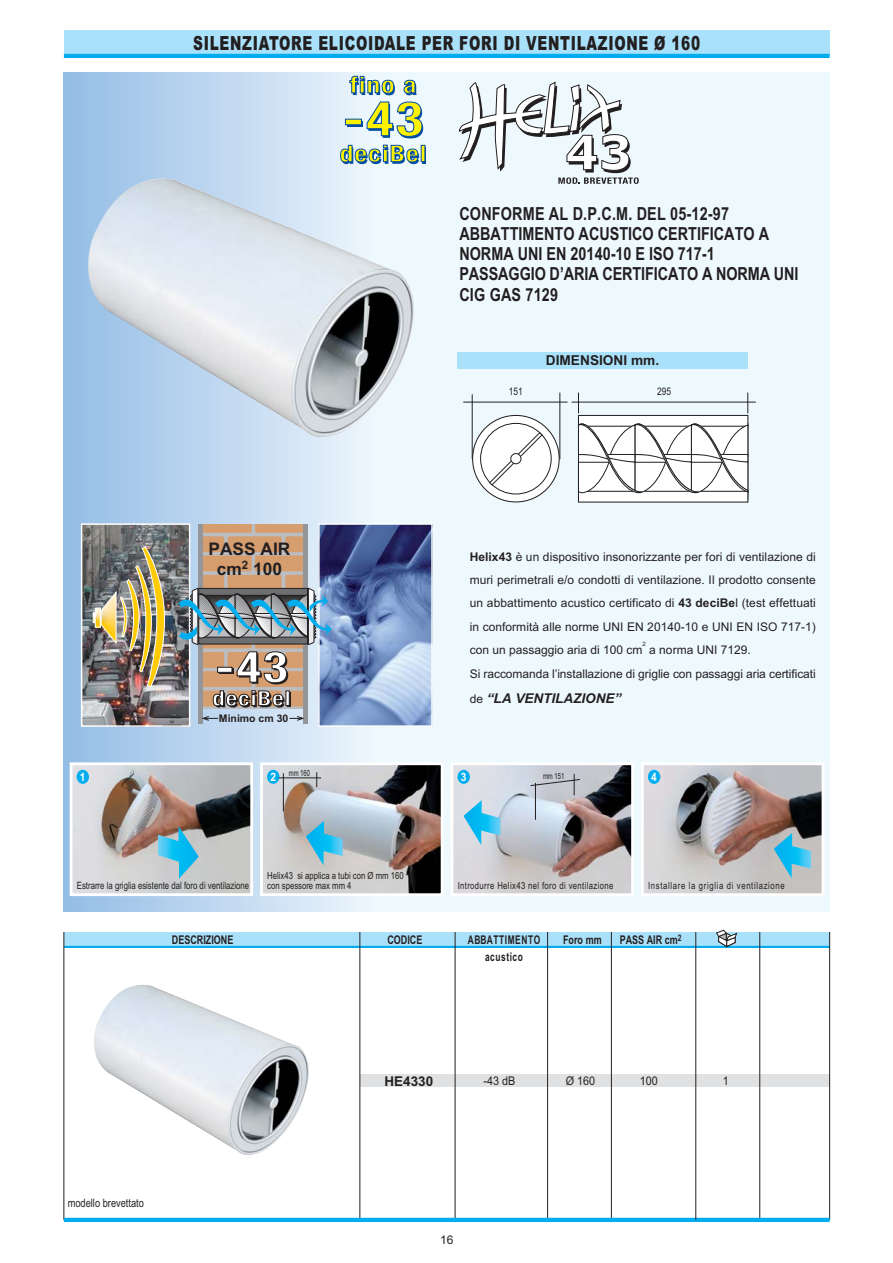
<style>
.page{position:relative;width:893px;height:1263px;background:#fff}
.page>*{position:absolute;margin:0;border:0;box-sizing:border-box;transform-origin:0 0}
.t1{font:900 19.5px "Arial";letter-spacing:.05em;color:#231f20;scale:.7 1}
.t2{font:700 18px/20.2px "Arial";color:#231f20;scale:.8 1}
.t3{font:700 17.4px/20.7px "Arial";color:#231f20;text-align:center}
.t4{font:700 13.65px "Arial";color:#231f20}
.t5{font:italic 700 13.5px "Arial";color:#231f20}
.t6{font:700 13.5px "Arial";color:#231f20}
.t7{font:12px/23.4px "Arial";color:#231f20;text-align:justify}
.t8{font:700 12px "Arial";color:#231f20;scale:.75 1}
.t9{font:700 12px "Arial";letter-spacing:.06em;color:#231f20;scale:.7 1}
.t10{font:12px "Arial";color:#231f20;scale:.9 1}
.t11{font:11.55px "Arial";color:#231f20;scale:.8 1}
.t12{font:700 11.55px "Arial";color:#fff;scale:.88 1}
.t13{font:700 10.5px "Arial";color:#231f20}
.t14{font:10.5px "Arial";color:#231f20;scale:.8 1}
.t15{font:10.05px "Arial";color:#231f20;scale:.77 1}
.t16{font:9.75px/9.8px "Arial";color:#231f20;scale:.79 1}
.t17{font:9.75px "Arial";letter-spacing:.045em;color:#231f20;scale:.79 1}
.t18{font:9.75px "Arial";letter-spacing:.085em;color:#231f20;scale:.79 1}
.t19{font:700 9px "Arial";color:#231f20;scale:.75 1}
.t20{font:8.55px "Arial";color:#231f20;scale:.7 1}
.t21{font:6px "Arial";color:#231f20}
.s1{font-weight:700}
.s2{font-weight:400;font-style:normal;font-size:12px}
</style>
<div class="page">
<img style="left:94px;top:984px;width:215px;height:171px">
<div style="left:360px;top:1074px;width:469px;height:13px;background:#e0e1e2"></div>
<hr style="left:64px;top:72px;width:3px;height:839px;background:#94bee5">
<div style="left:67px;top:72px;width:307px;height:839px;background:linear-gradient(to right,#95bde5,#ecf5fc)"></div>
<div style="left:373px;top:72px;width:457px;height:839px;background:#eef9fe"></div>
<div style="left:64px;top:30px;width:765px;height:26px;background:#aae1fa"></div>
<hr style="left:64px;top:54px;width:765px;height:4px;background:#00aeef">
<hr style="left:422px;top:147px;width:4px;height:17px;background:#034ea2">
<div style="left:347px;top:121px;width:15px;height:6px;background:#034ea2"></div>
<svg style="left:340px;top:145px;width:79px;height:19px;background:#93b195"></svg>
<svg style="left:421px;top:145px;width:4px;height:17px"></svg>
<svg style="left:345px;top:119px;width:16px;height:6px"></svg>
<svg style="left:366px;top:102px;width:57px;height:37px"></svg>
<svg style="left:349px;top:76px;width:46px;height:19px"></svg>
<svg style="left:403px;top:80px;width:13px;height:15px"></svg>
<div style="left:64px;top:932px;width:765px;height:15px;background:#aae1fa"></div>
<hr style="left:64px;top:946px;width:765px;height:2px;background:#00aeef">
<hr style="left:63px;top:932px;width:1px;height:288px;background:#231f20">
<hr style="left:829px;top:932px;width:1px;height:288px;background:#231f20">
<svg style="left:716px;top:930px;width:21px;height:17px"></svg>
<hr style="left:759px;top:932px;width:1px;height:288px;background:#231f20">
<hr style="left:611px;top:932px;width:1px;height:288px;background:#231f20">
<hr style="left:547px;top:932px;width:1px;height:288px;background:#231f20">
<hr style="left:454px;top:932px;width:1px;height:288px;background:#231f20">
<hr style="left:359px;top:932px;width:1px;height:288px;background:#231f20">
<hr style="left:64px;top:1218px;width:765px;height:4px;background:#00aeef">
<hr style="left:695px;top:932px;width:1px;height:288px;background:#231f20">
<div style="left:457px;top:352px;width:290px;height:17px;background:#aae1fa"></div>
<img style="left:80px;top:169px;width:334px;height:269px">
<svg style="left:459px;top:82px;width:179px;height:102px"></svg>
<svg style="left:578px;top:491px;width:170px;height:12px"></svg>
<svg style="left:472px;top:415px;width:87px;height:87px;background:#e2e1e2"></svg>
<div style="left:480px;top:423px;width:71px;height:71px;background:#fff;border:1px solid #231f20;border-radius:50%"></div>
<svg style="left:489px;top:432px;width:54px;height:54px"></svg>
<div style="left:510px;top:453px;width:11px;height:11px;background:#fff;border:1px solid #231f20;border-radius:50%"></div>
<hr style="left:571px;top:402px;width:184px;height:1px;background:#231f20">
<svg style="left:578px;top:393px;width:170px;height:107px"></svg>
<hr style="left:472px;top:394px;width:1px;height:65px;background:#231f20">
<hr style="left:463px;top:402px;width:104px;height:1px;background:#231f20">
<hr style="left:559px;top:393px;width:1px;height:66px;background:#231f20">
<svg style="left:74px;top:766px;width:175px;height:126px;background:#a9abab"></svg>
<div style="left:70px;top:762px;width:183px;height:134px;border:3px solid #fff"></div>
<div style="left:77px;top:770px;width:12px;height:14px;background:#00aeef;border-radius:50%"></div>
<svg style="left:645px;top:766px;width:175px;height:126px;background:#a7a6a8"></svg>
<div style="left:641px;top:762px;width:183px;height:134px;border:3px solid #fff"></div>
<div style="left:648px;top:770px;width:12px;height:14px;background:#00aeef;border-radius:50%"></div>
<div style="left:450px;top:762px;width:184px;height:134px;border:3px solid #fff"></div>
<div style="left:260px;top:762px;width:183px;height:134px;border:3px solid #fff"></div>
<img style="left:261px;top:764px;width:181px;height:131px">
<svg style="left:452px;top:764px;width:180px;height:131px;background:#b3b5bb"></svg>
<img style="left:84px;top:526px;width:103px;height:198px">
<div style="left:81px;top:523px;width:109px;height:204px;border:2px solid #fff"></div>
<img style="left:93px;top:546px;width:72px;height:142px">
<img style="left:320px;top:525px;width:111px;height:200px">
<div style="left:318px;top:523px;width:115px;height:204px;border:1px solid #fff"></div>
<div style="left:303px;top:524px;width:5px;height:199px;background:#939598"></div>
<div style="left:198px;top:524px;width:5px;height:199px;background:#939598"></div>
<svg style="left:202px;top:716px;width:16px;height:5px"></svg>
<svg style="left:289px;top:716px;width:15px;height:5px"></svg>
<svg style="left:178px;top:524px;width:154px;height:184px;background:#a09a94"></svg>
<h1 class="t1" style="left:193px;top:36px;width:725px">SILENZIATORE ELICOIDALE PER FORI DI VENTILAZIONE Ø 160</h1>
<h2 class="t2" style="left:459px;top:205px;width:425px">CONFORME AL D.P.C.M. DEL 05-12-97<br>ABBATTIMENTO ACUSTICO CERTIFICATO A<br>NORMA UNI EN 20140-10 E ISO 717-1<br>PASSAGGIO D’ARIA CERTIFICATO A NORMA UNI<br>CIG GAS 7129</h2>
<p class="t4" style="left:546px;top:355px;width:115px">DIMENSIONI mm.</p>
<h3 class="t3" style="left:208px;top:540px;width:83px">PASS AIR cm<sup>2</sup> 100</h3>
<p class="t13" style="left:219px;top:714px;width:71px">Minimo cm 30</p>
<p class="t14" style="left:508px;top:388px;width:19px">151</p>
<p class="t14" style="left:657px;top:388px;width:19px">295</p>
<p class="t7" style="left:470px;top:546px;width:347px"><span class="s1">Helix43</span> è un dispositivo insonorizzante per fori di ventilazione di muri perimetrali e/o condotti di ventilazione. Il prodotto consente un abbattimento acustico certificato di <span class="s1">43 deciBe</span>l (test effettuati in conformità alle norme UNI EN 20140-10 e UNI EN ISO 717-1) con un passaggio aria di 100 cm</p>
<p class="t21" style="left:642px;top:642px;width:5px">2</p>
<p class="t7" style="left:470px;top:640px;width:347px;text-indent:179px">a norma UNI 7129.<br>Si raccomanda l’installazione di griglie con passaggi aria certificati</p>
<p class="t5" style="left:470px;top:693px;width:153px"><span class="s2">de</span> “LA VENTILAZIONE”</p>
<p class="t20" style="left:289px;top:770px;width:32px">mm 160</p>
<p class="t12" style="left:80px;top:773px;width:8px">1</p>
<p class="t12" style="left:651px;top:773px;width:8px">4</p>
<p class="t12" style="left:270px;top:773px;width:8px">2</p>
<p class="t12" style="left:461px;top:773px;width:8px">3</p>
<p class="t20" style="left:543px;top:773px;width:32px">mm 151</p>
<p class="t15" style="left:77px;top:882px;width:225px">Estrarre la griglia esistente dal foro di ventilazione</p>
<p class="t16" style="left:267px;top:872px;width:174px">Helix43 si applica a tubi con Ø mm 160 con spessore max mm 4</p>
<p class="t17" style="left:457px;top:882px;width:199px">Introdurre Helix43 nel foro di ventilazione</p>
<p class="t18" style="left:648px;top:882px;width:174px">Installare la griglia di ventilazione</p>
<p class="t9" style="left:467px;top:935px;width:105px">ABBATTIMENTO</p>
<p class="t19" style="left:677px;top:934px;width:7px">2</p>
<p class="t9" style="left:485px;top:952px;width:55px">acustico</p>
<p class="t8" style="left:172px;top:935px;width:84px">DESCRIZIONE</p>
<p class="t8" style="left:387px;top:935px;width:48px">CODICE</p>
<p class="t8" style="left:563px;top:935px;width:53px">Foro mm</p>
<p class="t8" style="left:619px;top:935px;width:79px">PASS AIR cm</p>
<p class="t11" style="left:68px;top:1198px;width:97px">modello brevettato</p>
<p class="t6" style="left:384px;top:1076px;width:50px">HE4330</p>
<p class="t10" style="left:483px;top:1076px;width:37px">-43 dB</p>
<p class="t10" style="left:639px;top:1076px;width:22px">100</p>
<p class="t10" style="left:565px;top:1076px;width:34px">Ø 160</p>
<p class="t10" style="left:722px;top:1076px;width:8px">1</p>
<p class="t7" style="left:440px;top:1229px;width:15px">16</p>
</div>
